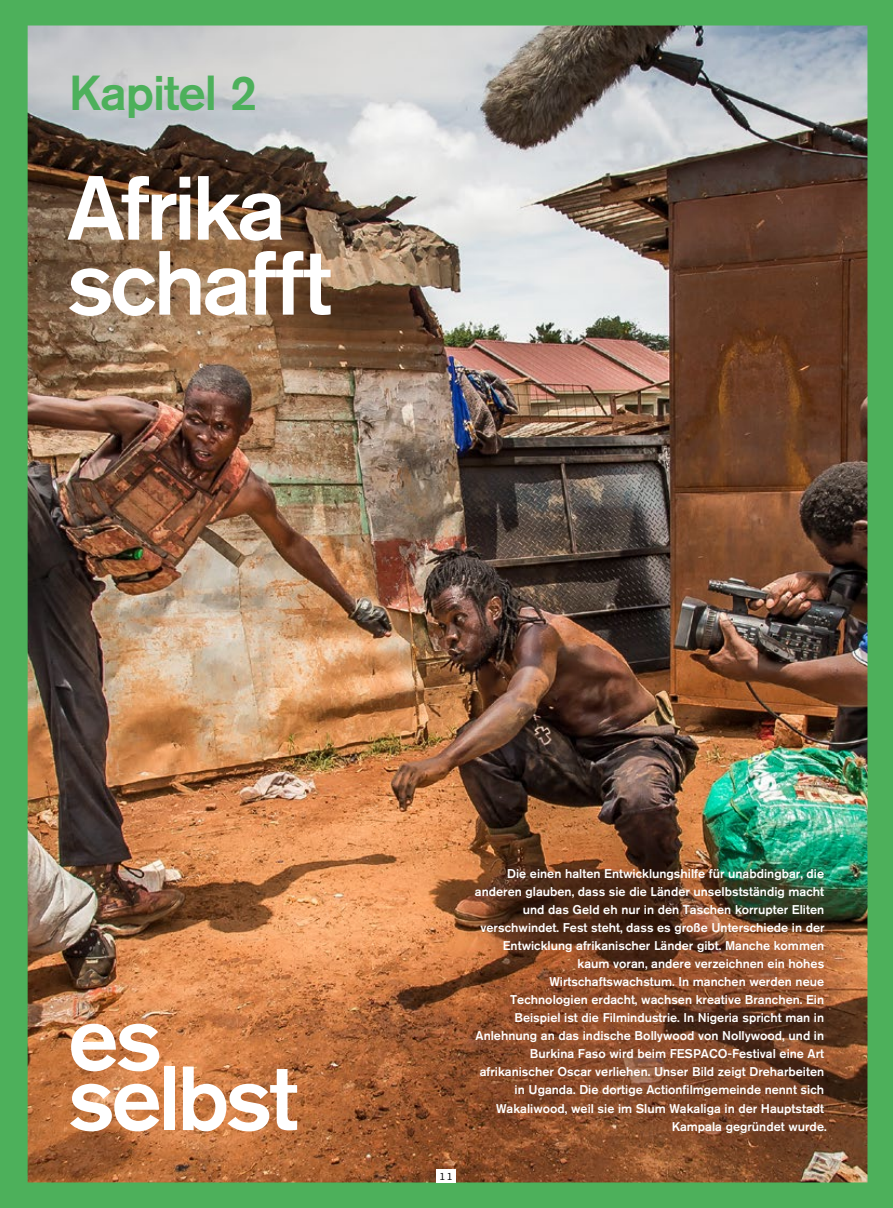
<style>
.page{position:relative;width:893px;height:1208px;background:#fff}
.page>*{position:absolute;margin:0;border:0;box-sizing:border-box;transform-origin:0 0}
.t1{font:500 90px/75px "Akzidenz Grotesk BE";letter-spacing:-.04em;color:#fff}
.t2{font:500 48.75px "Akzidenz Grotesk BE";letter-spacing:-.02em;color:#4db05b}
.t3{font:500 12.6px/18px "Akzidenz Grotesk BE";color:#fff;text-align:right}
.t4{font:12px "Courier LT";color:#000}
</style>
<div class="page">
<img style="left:0;top:0;width:893px;height:1208px">
<div style="left:437px;top:1168px;width:19px;height:14px;background:#fff"></div>
<h2 class="t2" style="left:69px;top:63px;width:190px">Kapitel 2</h2>
<h1 class="t1" style="left:67px;top:169px;width:266px">Afrika schafft</h1>
<h1 class="t1" style="left:68px;top:999px;width:96px">es</h1>
<h1 class="t1" style="left:68px;top:1059px;width:231px">selbst</h1>
<p class="t4" style="left:439px;top:1170px;width:16px">11</p>
<p class="t3" style="left:475px;top:864px;width:353px">Die einen halten Entwicklungshilfe für unabdingbar, die anderen glauben, dass sie die Länder unselbstständig macht und das Geld eh nur in den Taschen korrupter Eliten verschwindet. Fest steht, dass es große Unterschiede in der Entwicklung afrikanischer Länder gibt. Manche kommen kaum voran, andere verzeichnen ein hohes Wirtschaftswachstum. In manchen werden neue Technologien erdacht, wachsen kreative Branchen. Ein Beispiel ist die Filmindustrie. In Nigeria spricht man in Anlehnung an das indische Bollywood von Nollywood, und in Burkina Faso wird beim FESPACO-Festival eine Art afrikanischer Oscar verliehen. Unser Bild zeigt Dreharbeiten in Uganda. Die dortige Actionfilmgemeinde nennt sich Wakaliwood, weil sie im Slum Wakaliga in der Hauptstadt Kampala gegründet wurde.</p>
</div>
